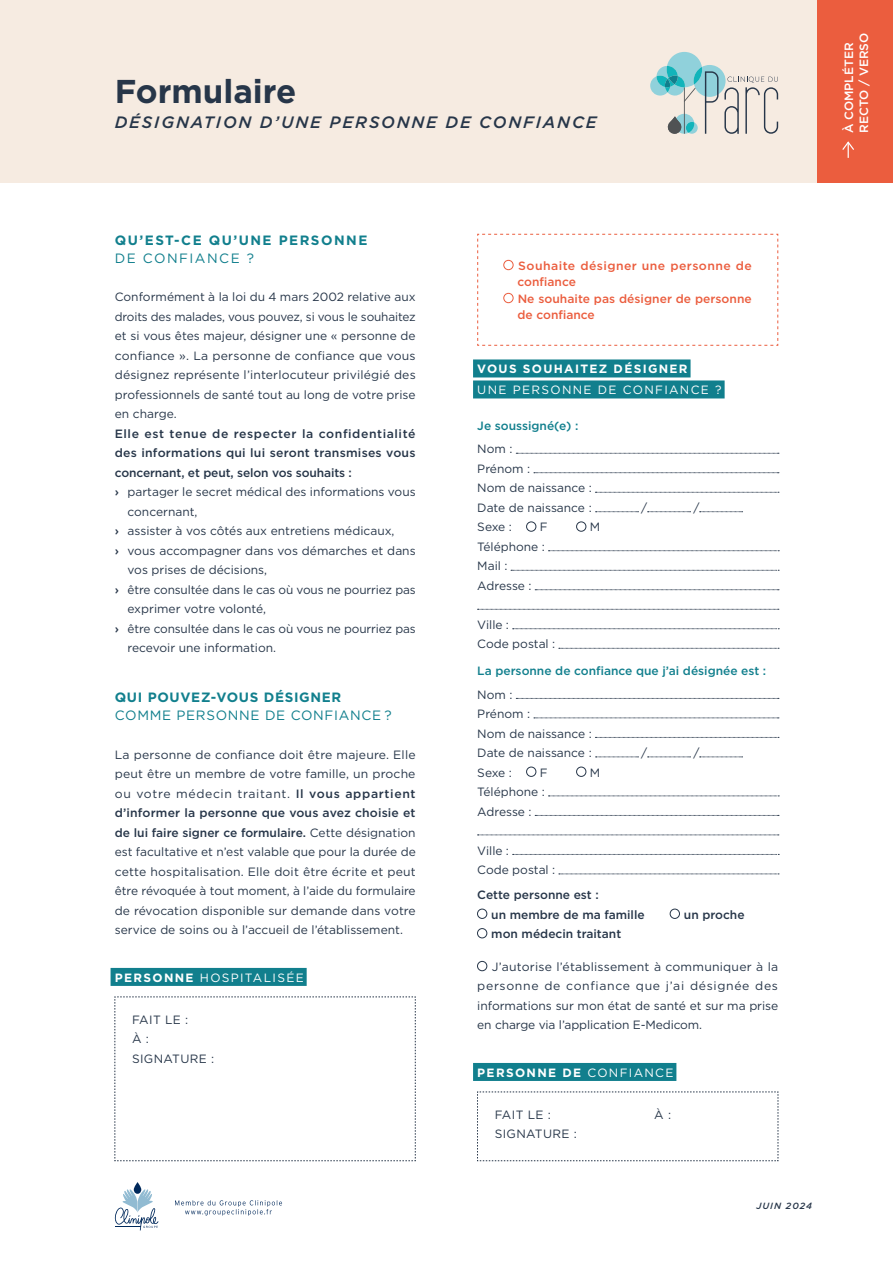
<style>
.page{position:relative;width:893px;height:1263px;background:#fff}
.page>*{position:absolute;margin:0;border:0;box-sizing:border-box;transform-origin:0 0}
.t1{font:700 33px "Gotham";color:#273649}
.t2{font:italic 500 16.5px "Gotham";letter-spacing:.11em;color:#273649}
.t3{font:13.5px "Gotham";letter-spacing:.05em;color:#117f8d}
.t4{font:700 13.5px "Gotham";letter-spacing:.11em;color:#117f8d}
.t5{font:700 13.5px "Gotham";letter-spacing:.05em;color:#117f8d}
.t6{font:13.5px "Gotham";letter-spacing:.11em;color:#117f8d}
.t7{font:12px/19.5px "Gotham";color:#273649}
.t8{font:500 12px/19.5px "Gotham";color:#273649}
.t9{font:500 12px/16.5px "Gotham";letter-spacing:.005em;color:#eb5d3e}
.t10{font:500 12px "Gotham";color:#117f8d}
.t11{font:12px "Gotham";letter-spacing:.11em;color:#fff}
.t12{font:500 12px "Gotham";letter-spacing:.02em;color:#273649}
.t13{font:500 12px "Gotham";letter-spacing:.045em;color:#273649}
.t14{font:700 12px "Gotham";letter-spacing:.11em;color:#fff}
.t15{font:12px/19.5px "Gotham";letter-spacing:.03em;color:#273649}
.t16{font:500 12px/15px "Gotham";color:#fff}
.t17{font:italic 500 9px "Gotham";letter-spacing:.11em;color:#273649}
.s1{font-weight:500}
.s2{font-weight:700}
.s3{font-weight:400}
</style>
<div class="page">
<div style="left:0;top:0;width:893px;height:183px;background:#f6ebe1"></div>
<svg style="left:175px;top:1200px;width:107px;height:16px"></svg>
<svg style="left:134px;top:1182px;width:7px;height:12px"></svg>
<svg style="left:115px;top:1189px;width:43px;height:41px"></svg>
<svg style="left:650px;top:52px;width:128px;height:82px"></svg>
<svg style="left:516px;top:453px;width:263px;height:1px"></svg>
<svg style="left:534px;top:472px;width:245px;height:1px"></svg>
<svg style="left:595px;top:492px;width:184px;height:1px"></svg>
<svg style="left:595px;top:511px;width:43px;height:1px"></svg>
<svg style="left:648px;top:511px;width:42px;height:1px"></svg>
<svg style="left:700px;top:511px;width:43px;height:1px"></svg>
<div style="left:526px;top:522px;width:10px;height:9px;border:1px solid #273649;border-radius:50%"></div>
<div style="left:576px;top:522px;width:10px;height:9px;border:1px solid #273649;border-radius:50%"></div>
<svg style="left:548px;top:550px;width:231px;height:1px"></svg>
<svg style="left:511px;top:570px;width:268px;height:1px"></svg>
<svg style="left:535px;top:589px;width:244px;height:1px"></svg>
<svg style="left:477px;top:609px;width:302px;height:1px"></svg>
<svg style="left:513px;top:628px;width:266px;height:1px"></svg>
<svg style="left:559px;top:648px;width:220px;height:1px"></svg>
<svg style="left:516px;top:698px;width:263px;height:1px"></svg>
<svg style="left:534px;top:718px;width:245px;height:1px"></svg>
<svg style="left:595px;top:737px;width:184px;height:1px"></svg>
<svg style="left:595px;top:757px;width:43px;height:1px"></svg>
<svg style="left:648px;top:757px;width:42px;height:1px"></svg>
<svg style="left:700px;top:757px;width:43px;height:1px"></svg>
<div style="left:526px;top:767px;width:10px;height:10px;border:1px solid #273649;border-radius:50%"></div>
<div style="left:576px;top:767px;width:10px;height:10px;border:1px solid #273649;border-radius:50%"></div>
<svg style="left:548px;top:796px;width:231px;height:1px"></svg>
<svg style="left:535px;top:815px;width:244px;height:1px"></svg>
<svg style="left:477px;top:835px;width:302px;height:1px"></svg>
<svg style="left:513px;top:854px;width:266px;height:1px"></svg>
<svg style="left:559px;top:874px;width:220px;height:1px"></svg>
<div style="left:477px;top:909px;width:10px;height:10px;border:1px solid #273649;border-radius:50%"></div>
<div style="left:670px;top:909px;width:10px;height:10px;border:1px solid #273649;border-radius:50%"></div>
<div style="left:477px;top:928px;width:10px;height:10px;border:1px solid #273649;border-radius:50%"></div>
<div style="left:473px;top:359px;width:218px;height:18px;background:#117f8d"></div>
<div style="left:473px;top:380px;width:252px;height:18px;background:#117f8d"></div>
<div style="left:111px;top:968px;width:196px;height:18px;background:#117f8d"></div>
<div style="left:473px;top:1063px;width:203px;height:18px;background:#117f8d"></div>
<svg style="left:114px;top:996px;width:302px;height:165px"></svg>
<svg style="left:477px;top:1091px;width:302px;height:70px"></svg>
<div style="left:477px;top:961px;width:10px;height:10px;border:1px solid #273649;border-radius:50%"></div>
<svg style="left:477px;top:233px;width:301px;height:113px"></svg>
<div style="left:817px;top:0;width:76px;height:183px;background:#eb5d3e"></div>
<svg style="left:842px;top:141px;width:12px;height:17px"></svg>
<h1 class="t1" style="left:115px;top:69px;width:183px">Formulaire</h1>
<h2 class="t2" style="left:115px;top:111px;width:484px">DÉSIGNATION D’UNE PERSONNE DE CONFIANCE</h2>
<p class="t16" style="left:841px;top:133px;width:102px;rotate:-90deg">À COMPLÉTER<br>RECTO / VERSO</p>
<p class="t4" style="left:115px;top:231px;width:254px">QU’EST-CE QU’UNE PERSONNE</p>
<p class="t6" style="left:115px;top:249px;width:141px">DE CONFIANCE ?</p>
<p class="t7" style="left:115px;top:287px;width:302px;text-align:justify">Conformément à la loi du 4 mars 2002 relative aux droits des malades, vous pouvez, si vous le souhaitez et si vous êtes majeur, désigner une « personne de confiance ». La personne de confiance que vous désignez représente l’interlocuteur privilégié des professionnels de santé tout au long de votre prise en charge.</p>
<p class="t13" style="left:115px;top:425px;width:302px">Elle est tenue de respecter la confidentialité</p>
<p class="t12" style="left:115px;top:445px;width:302px">des informations qui lui seront transmises vous</p>
<p class="t8" style="left:115px;top:462px;width:239px">concernant, et peut, selon vos souhaits :</p>
<p class="t7" style="left:115px;top:482px;width:302px"><span class="s1">›</span> partager le secret médical des informations vous</p>
<p class="t7" style="left:128px;top:501px;width:71px">concernant,</p>
<p class="t7" style="left:115px;top:521px;width:281px"><span class="s1">›</span> assister à vos côtés aux entretiens médicaux,</p>
<p class="t7" style="left:115px;top:540px;width:302px"><span class="s1">›</span> vous accompagner dans vos démarches et dans</p>
<p class="t7" style="left:128px;top:560px;width:141px">vos prises de décisions,</p>
<p class="t7" style="left:115px;top:579px;width:302px"><span class="s1">›</span> être consultée dans le cas où vous ne pourriez pas</p>
<p class="t7" style="left:128px;top:599px;width:140px">exprimer votre volonté,</p>
<p class="t7" style="left:115px;top:618px;width:302px"><span class="s1">›</span> être consultée dans le cas où vous ne pourriez pas</p>
<p class="t7" style="left:128px;top:638px;width:150px">recevoir une information.</p>
<p class="t5" style="left:115px;top:688px;width:228px">QUI POUVEZ-VOUS DÉSIGNER</p>
<p class="t3" style="left:115px;top:707px;width:279px">COMME PERSONNE DE CONFIANCE ?</p>
<p class="t7" style="left:115px;top:744px;width:302px;text-align:justify">La personne de confiance doit être majeure. Elle peut être un membre de votre famille, un proche ou votre médecin traitant. <span class="s1">Il vous appartient d’informer la personne que vous avez choisie et de lui faire signer ce formulaire.</span> Cette désignation est facultative et n’est valable que pour la durée de cette hospitalisation. Elle doit être écrite et peut être révoquée à tout moment, à l’aide du formulaire de révocation disponible sur demande dans votre service de soins ou à l’accueil de l’établissement.</p>
<p class="t11" style="left:115px;top:970px;width:190px"><span class="s2">PERSONNE</span> HOSPITALISÉE</p>
<p class="t15" style="left:132px;top:1009px;width:84px">FAIT LE :<br>À :<br>SIGNATURE :</p>
<p class="t9" style="left:518px;top:257px;width:236px">Souhaite désigner une personne de confiance<br>Ne souhaite pas désigner de personne de confiance</p>
<p class="t14" style="left:477px;top:361px;width:212px">VOUS SOUHAITEZ DÉSIGNER</p>
<p class="t11" style="left:477px;top:382px;width:246px">UNE PERSONNE DE CONFIANCE ?</p>
<p class="t10" style="left:477px;top:418px;width:103px">Je soussigné(e) :</p>
<p class="t7" style="left:477px;top:439px;width:116px">Nom :<br>Prénom :<br>Nom de naissance :<br>Date de naissance :</p>
<p class="t7" style="left:641px;top:498px;width:8px">/</p>
<p class="t7" style="left:693px;top:498px;width:8px">/</p>
<p class="t7" style="left:477px;top:517px;width:36px">Sexe :</p>
<p class="t7" style="left:540px;top:517px;width:9px">F</p>
<p class="t7" style="left:590px;top:517px;width:12px">M</p>
<p class="t7" style="left:477px;top:537px;width:69px">Téléphone :<br>Mail :<br>Adresse :</p>
<p class="t7" style="left:477px;top:615px;width:79px">Ville :<br>Code postal :</p>
<p class="t10" style="left:477px;top:663px;width:290px">La personne de confiance que j’ai désignée est :</p>
<p class="t7" style="left:477px;top:684px;width:116px">Nom :<br>Prénom :<br>Nom de naissance :<br>Date de naissance :</p>
<p class="t7" style="left:641px;top:743px;width:8px">/</p>
<p class="t7" style="left:693px;top:743px;width:8px">/</p>
<p class="t7" style="left:477px;top:762px;width:36px">Sexe :</p>
<p class="t7" style="left:540px;top:762px;width:9px">F</p>
<p class="t7" style="left:590px;top:762px;width:12px">M</p>
<p class="t7" style="left:477px;top:782px;width:69px">Téléphone :<br>Adresse :</p>
<p class="t7" style="left:477px;top:840px;width:79px">Ville :<br>Code postal :</p>
<p class="t8" style="left:491px;top:885px;width:155px;text-indent:-14px">Cette personne est :<br>un membre de ma famille</p>
<p class="t8" style="left:491px;top:924px;width:132px">mon médecin traitant</p>
<p class="t8" style="left:684px;top:904px;width:62px">un proche</p>
<p class="t7" style="left:477px;top:957px;width:303px;text-align:justify;text-indent:14px">J’autorise l’établissement à communiquer à la personne de confiance que j’ai désignée des informations sur mon état de santé et sur ma prise en charge via l’application E-Medicom.</p>
<p class="t14" style="left:477px;top:1064px;width:198px">PERSONNE DE <span class="s3">CONFIANCE</span></p>
<p class="t7" style="left:495px;top:1104px;width:58px">FAIT LE :</p>
<p class="t7" style="left:654px;top:1104px;width:18px">À :</p>
<p class="t15" style="left:495px;top:1124px;width:84px">SIGNATURE :</p>
<p class="t17" style="left:756px;top:1200px;width:57px">JUIN 2024</p>
</div>
